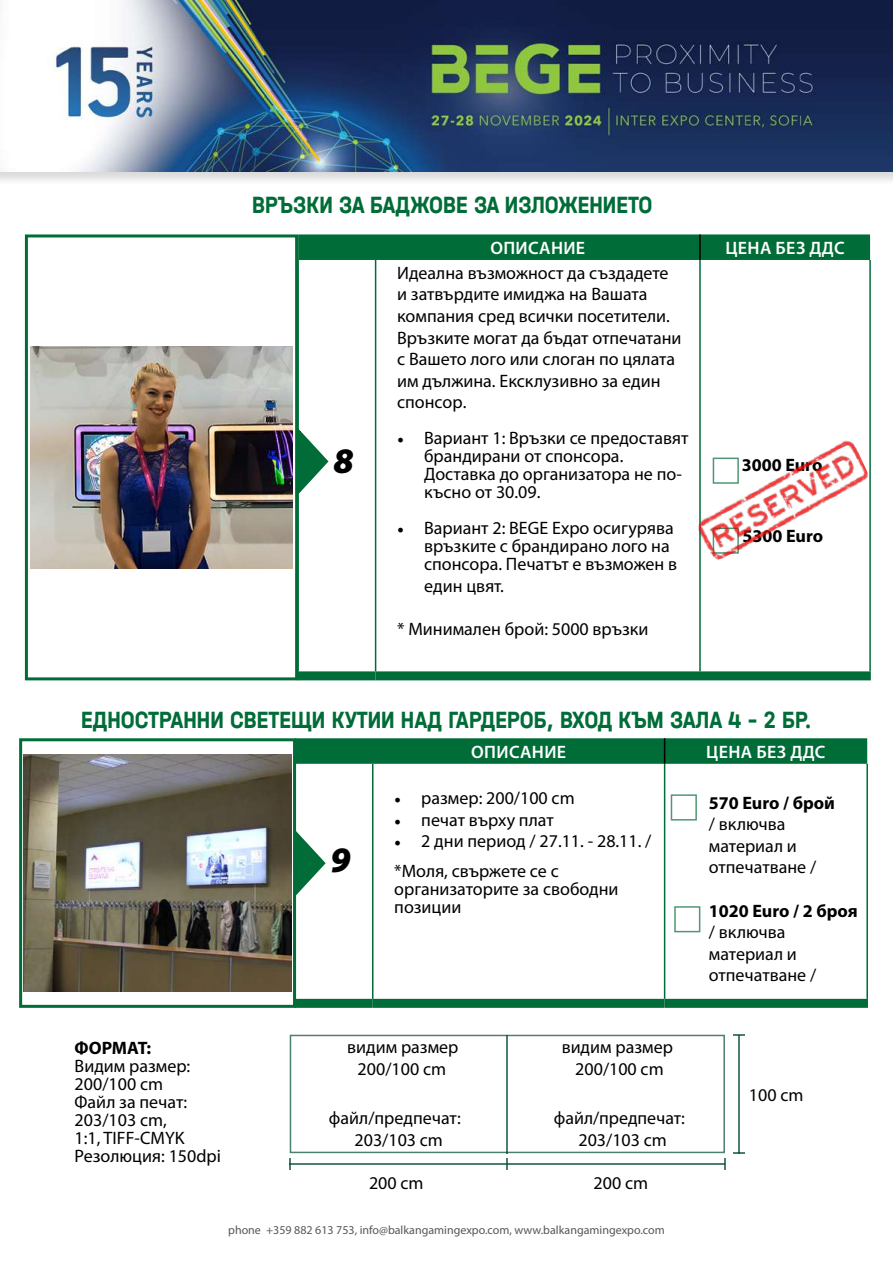
<style>
.page{position:relative;width:893px;height:1263px;background:#fff}
.page>*{position:absolute;margin:0;border:0;box-sizing:border-box;transform-origin:0 0}
.t1{font:italic 900 36px "Myriad Pro";color:#000}
.t2{font:700 24.75px "Halvar Mittel";color:#006c38;scale:.91 1}
.t3{font:18px/18px "Myriad Pro";color:#000}
.t4{font:700 18px "Myriad Pro";color:#000}
.t5{font:600 18px "Myriad Pro";letter-spacing:.02em;color:#fff}
.t6{font:12px "Myriad Pro";color:#575757}
.s1{font-family:"Minion Pro"}
</style>
<div class="page">
<div style="left:0;top:0;width:893px;height:186px;background:#000;opacity:.15"></div>
<img style="left:0;top:0;width:893px;height:171px">
<div style="left:298px;top:234px;width:572px;height:26px;background:#006c38"></div>
<hr style="left:699px;top:234px;width:2px;height:26px;background:#000">
<div style="left:297px;top:671px;width:79px;height:9px;background:#006c38"></div>
<div style="left:376px;top:671px;width:324px;height:9px;background:#006c38"></div>
<div style="left:700px;top:671px;width:171px;height:9px;background:#006c38"></div>
<hr style="left:297px;top:260px;width:2px;height:411px;background:#006c38">
<hr style="left:375px;top:260px;width:1px;height:411px;background:#006c38">
<hr style="left:699px;top:260px;width:2px;height:411px;background:#006c38">
<hr style="left:869px;top:260px;width:2px;height:411px;background:#006c38">
<svg style="left:298px;top:427px;width:31px;height:72px"></svg>
<div style="left:25px;top:234px;width:273px;height:446px;border:3px solid #006c38"></div>
<img style="left:30px;top:347px;width:263px;height:221px">
<svg style="left:296px;top:738px;width:571px;height:26px;background:#046e3b"></svg>
<div style="left:295px;top:999px;width:78px;height:9px;background:#006c38"></div>
<div style="left:373px;top:999px;width:292px;height:9px;background:#006c38"></div>
<div style="left:665px;top:999px;width:203px;height:9px;background:#006c38"></div>
<hr style="left:372px;top:764px;width:1px;height:235px;background:#006c38">
<hr style="left:664px;top:764px;width:1px;height:235px;background:#006c38">
<hr style="left:866px;top:764px;width:2px;height:235px;background:#006c38">
<svg style="left:296px;top:829px;width:30px;height:72px"></svg>
<div style="left:19px;top:738px;width:277px;height:270px;border:3px solid #006c38"></div>
<hr style="left:506px;top:1035px;width:2px;height:118px;background:#004833">
<hr style="left:738px;top:1035px;width:2px;height:118px;background:#004833">
<hr style="left:290px;top:1163px;width:435px;height:2px;background:#004833">
<svg style="left:733px;top:1034px;width:12px;height:2px"></svg>
<svg style="left:733px;top:1152px;width:12px;height:1px"></svg>
<svg style="left:506px;top:1158px;width:2px;height:12px"></svg>
<svg style="left:289px;top:1158px;width:2px;height:12px"></svg>
<svg style="left:724px;top:1158px;width:2px;height:12px"></svg>
<img style="left:24px;top:755px;width:268px;height:236px">
<img style="left:698px;top:433px;width:173px;height:131px">
<h2 class="t2" style="left:252px;top:190px;width:441px">ВРЪЗКИ ЗА БАДЖОВЕ ЗА ИЗЛОЖЕНИЕТО</h2>
<p class="t5" style="left:490px;top:236px;width:96px">ОПИСАНИЕ</p>
<p class="t5" style="left:725px;top:236px;width:121px">ЦЕНА БЕЗ ДДС</p>
<h1 class="t1" style="left:333px;top:437px;width:22px">8</h1>
<p class="t3" style="left:397px;top:262px;width:286px;line-height:21.6px">Идеална възможност да създадете и затвърдите имиджа на Вашата компания сред всички посетители.<br>Връзките могат да бъдат отпечатани с Вашето лого или слоган по цялата им дължина. Ексклузивно за един спонсор.</p>
<p class="t3" style="left:424px;top:429px;width:266px;text-indent:-27px"><span class="s1">•</span> Вариант 1: Връзки се предоставят брандирани от спонсора.<br>Доставка до организатора не по&shy;късно от 30.09.</p>
<p class="t3" style="left:424px;top:519px;width:255px;text-indent:-27px"><span class="s1">•</span> Вариант 2: BEGE Expo осигурява връзките с брандирано лого на спонсора. Печатът е възможен в</p>
<p class="t3" style="left:424px;top:577px;width:81px">един цвят.</p>
<p class="t3" style="left:397px;top:620px;width:253px">* Минимален брой: 5000 връзки</p>
<p class="t4" style="left:742px;top:453px;width:82px">3000 Euro</p>
<p class="t4" style="left:742px;top:524px;width:82px">5300 Euro</p>
<h2 class="t2" style="left:81px;top:704px;width:804px">ЕДНОСТРАННИ СВЕТЕЩИ КУТИИ НАД ГАРДЕРОБ, ВХОД КЪМ ЗАЛА 4 - 2 БР.</h2>
<p class="t5" style="left:471px;top:740px;width:96px">ОПИСАНИЕ</p>
<p class="t5" style="left:706px;top:740px;width:121px">ЦЕНА БЕЗ ДДС</p>
<h1 class="t1" style="left:331px;top:836px;width:22px">9</h1>
<p class="t3" style="left:394px;top:789px;width:182px"><span class="s1">•</span> размер: 200/100 cm</p>
<p class="t3" style="left:394px;top:810px;width:161px"><span class="s1">•</span> печат върху плат</p>
<p class="t3" style="left:394px;top:826px;width:259px;line-height:30px"><span class="s1">•</span> 2 дни период / 27.11. - 28.11. / *Моля, свържете се с</p>
<p class="t3" style="left:394px;top:880px;width:226px">организаторите за свободни позиции</p>
<p class="t4" style="left:75px;top:1036px;width:78px">ФОРМАТ:</p>
<p class="t3" style="left:75px;top:1056px;width:148px">Видим размер:<br>200/100 cm<br>Файл за печат:<br>203/103 cm,<br>1:1, TIFF-CMYK<br>Резолюция: 150dpi</p>
<p class="t3" style="left:347px;top:1038px;width:113px">видим размер</p>
<p class="t3" style="left:562px;top:1038px;width:113px">видим размер</p>
<p class="t3" style="left:358px;top:1060px;width:90px">200/100 cm</p>
<p class="t3" style="left:575px;top:1060px;width:90px">200/100 cm</p>
<p class="t3" style="left:329px;top:1108px;width:133px">файл/предпечат:</p>
<p class="t3" style="left:554px;top:1108px;width:132px">файл/предпечат:</p>
<p class="t3" style="left:355px;top:1130px;width:90px">203/103 cm</p>
<p class="t3" style="left:578px;top:1130px;width:90px">203/103 cm</p>
<p class="t3" style="left:594px;top:1173px;width:56px">200 cm</p>
<p class="t3" style="left:369px;top:1173px;width:56px">200 cm</p>
<p class="t6" style="left:228px;top:1222px;width:438px">phone +359 882 613 753, info@balkangamingexpo.com, www.balkangamingexpo.com</p>
<p class="t4" style="left:709px;top:791px;width:128px">570 Euro / брой</p>
<p class="t3" style="left:709px;top:813px;width:109px;line-height:21.6px">/ включва материал и отпечатване /</p>
<p class="t4" style="left:709px;top:899px;width:150px">1020 Euro / 2 броя</p>
<p class="t3" style="left:709px;top:921px;width:109px;line-height:21.6px">/ включва материал и отпечатване /</p>
<p class="t3" style="left:749px;top:1086px;width:56px">100 cm</p>
</div>
